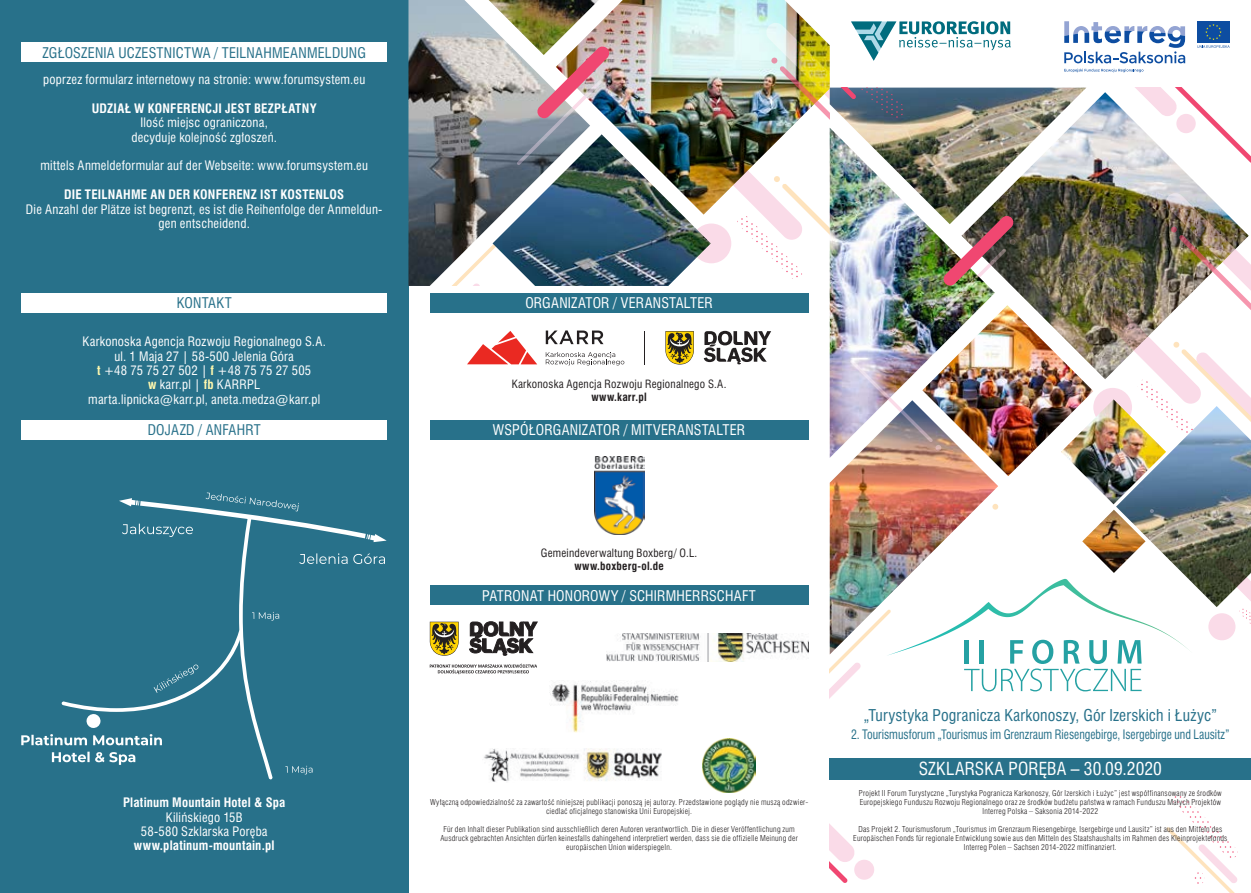
<style>
.page{position:relative;width:1251px;height:893px;background:#fff}
.page>*{position:absolute;margin:0;border:0;box-sizing:border-box;transform-origin:0 0}
.t1{font:16.5px "Swis 721 Cn PL";letter-spacing:.005em;color:#fff}
.t2{font:15px "Swis 721 Cn PL";letter-spacing:.01em;color:#28718a}
.t3{font:13.5px "Swis 721 Cn PL";letter-spacing:.015em;color:#fff}
.t4{font:13.5px "Swis 721 Cn PL";letter-spacing:.015em;color:#28718a}
.pl_text{font:12px/14.4px "Swis 721 Cn PL";letter-spacing:.02em;color:#fff;text-align:center}
.pl_text-2{font:700 12px "Swis 721 Cn PL";letter-spacing:.015em;color:#fff}
.t5{font:12px "Swis 721 Cn PL";color:#28718a;scale:.92 1}
.pl_text-3{font:10.5px "Swis 721 Cn PL";letter-spacing:.025em;color:#231f20}
.pl_text-4{font:700 10.5px "Swis 721 Cn PL";letter-spacing:.02em;color:#231f20}
.t6{font:7.5px/9px "Swis 721 Lt Cn PL";letter-spacing:.025em;color:#231f20;text-align:center}
.s1{font-weight:700;color:#fff8ae}
</style>
<div class="page">
<svg style="left:829px;top:779px;width:26px;height:104px"></svg>
<div style="left:854px;top:860px;width:20px;height:20px;background:#fadbe8;border-radius:50%"></div>
<svg style="left:1166px;top:796px;width:72px;height:97px"></svg>
<svg style="left:1192px;top:872px;width:12px;height:12px"></svg>
<div style="left:829px;top:758px;width:421px;height:21px;background:#28718a"></div>
<div style="left:0;top:0;width:408px;height:893px;background:#28718a"></div>
<svg style="left:1064px;top:69px;width:79px;height:3px"></svg>
<svg style="left:1064px;top:21px;width:120px;height:42px"></svg>
<div style="left:1196px;top:21px;width:33px;height:22px;background:#0d4da1"></div>
<svg style="left:1196px;top:24px;width:33px;height:24px"></svg>
<div style="left:21px;top:43px;width:366px;height:19px;background:#fff"></div>
<div style="left:21px;top:293px;width:366px;height:19px;background:#fff"></div>
<div style="left:21px;top:420px;width:366px;height:19px;background:#fff"></div>
<div style="left:429px;top:420px;width:379px;height:19px;background:#28718a"></div>
<img style="left:594px;top:456px;width:50px;height:78px">
<div style="left:429px;top:586px;width:379px;height:19px;background:#28718a"></div>
<img style="left:606px;top:634px;width:202px;height:28px">
<svg style="left:469px;top:622px;width:68px;height:34px"></svg>
<svg style="left:429px;top:622px;width:29px;height:34px"></svg>
<svg style="left:429px;top:664px;width:108px;height:10px"></svg>
<img style="left:549px;top:681px;width:130px;height:52px">
<img style="left:702px;top:739px;width:53px;height:53px">
<img style="left:484px;top:748px;width:178px;height:34px">
<img style="left:408px;top:0;width:109px;height:286px">
<img style="left:598px;top:0;width:208px;height:134px">
<img style="left:488px;top:0;width:110px;height:55px">
<img style="left:517px;top:46px;width:94px;height:88px">
<svg style="left:426px;top:229px;width:66px;height:57px"></svg>
<img style="left:492px;top:134px;width:209px;height:152px">
<div style="left:429px;top:293px;width:379px;height:19px;background:#28718a"></div>
<svg style="left:545px;top:330px;width:58px;height:14px"></svg>
<svg style="left:545px;top:352px;width:79px;height:13px"></svg>
<svg style="left:467px;top:331px;width:70px;height:33px"></svg>
<svg style="left:665px;top:331px;width:28px;height:34px"></svg>
<hr style="left:644px;top:331px;width:1px;height:33px;background:#231f20">
<img style="left:829px;top:451px;width:168px;height:128px">
<img style="left:922px;top:379px;width:171px;height:97px">
<img style="left:1015px;top:163px;width:191px;height:216px">
<img style="left:1015px;top:88px;width:71px;height:136px">
<svg style="left:1074px;top:88px;width:176px;height:75px"></svg>
<div style="left:1176px;top:114px;width:19px;height:19px;background:#fadbe8;border-radius:50%"></div>
<div style="left:1093px;top:388px;width:38px;height:39px;background:#fadbe8;border-radius:50%"></div>
<img style="left:701px;top:21px;width:314px;height:430px">
<svg style="left:992px;top:504px;width:6px;height:6px"></svg>
<img style="left:1116px;top:450px;width:134px;height:155px">
<img style="left:1060px;top:399px;width:105px;height:105px">
<img style="left:1082px;top:510px;width:63px;height:63px">
<svg style="left:1214px;top:556px;width:36px;height:85px"></svg>
<img style="left:1102px;top:193px;width:148px;height:257px">
<div style="left:1208px;top:613px;width:27px;height:27px;background:#fadbe8;border-radius:50%"></div>
<svg style="left:1149px;top:509px;width:4px;height:4px"></svg>
<svg style="left:829px;top:579px;width:365px;height:120px"></svg>
<svg style="left:21px;top:492px;width:365px;height:287px"></svg>
<p class="t4" style="left:43px;top:44px;width:325px">ZGŁOSZENIA UCZESTNICTWA / TEILNAHMEANMELDUNG</p>
<p class="pl_text" style="left:43px;top:72px;width:323px">poprzez formularz internetowy na stronie: www.forumsystem.eu</p>
<p class="pl_text-2" style="left:92px;top:101px;width:226px">UDZIAŁ W KONFERENCJI JEST BEZPŁATNY</p>
<p class="pl_text" style="left:131px;top:115px;width:147px">Ilość miejsc ograniczona, decyduje kolejność zgłoszeń.</p>
<p class="pl_text" style="left:40px;top:159px;width:329px">mittels Anmeldeformular auf der Webseite: www.forumsystem.eu</p>
<p class="pl_text-2" style="left:64px;top:187px;width:281px">DIE TEILNAHME AN DER KONFERENZ IST KOSTENLOS</p>
<p class="pl_text" style="left:26px;top:202px;width:358px">Die Anzahl der Plätze ist begrenzt, es ist die Reihenfolge der Anmeldun&shy;gen entscheidend.</p>
<p class="t4" style="left:177px;top:294px;width:56px">KONTAKT</p>
<p class="pl_text" style="left:82px;top:334px;width:245px">Karkonoska Agencja Rozwoju Regionalnego S.A.</p>
<p class="pl_text" style="left:114px;top:349px;width:181px">ul. 1 Maja 27 | 58-500 Jelenia Góra</p>
<p class="pl_text" style="left:97px;top:363px;width:216px"><span class="s1">t</span> +48 75 75 27 502 | <span class="s1">f</span> +48 75 75 27 505</p>
<p class="pl_text" style="left:148px;top:378px;width:113px"><span class="s1">w</span> karr.pl | <span class="s1">fb</span> KARRPL</p>
<p class="pl_text" style="left:88px;top:392px;width:233px">marta.lipnicka@karr.pl, aneta.medza@karr.pl</p>
<p class="t4" style="left:148px;top:421px;width:115px">DOJAZD / ANFAHRT</p>
<p class="pl_text-2" style="left:123px;top:795px;width:164px">Platinum Mountain Hotel &amp; Spa</p>
<p class="pl_text" style="left:166px;top:810px;width:78px">Kilińskiego 15B</p>
<p class="pl_text" style="left:141px;top:824px;width:128px">58-580 Szklarska Poręba</p>
<p class="pl_text-2" style="left:134px;top:838px;width:142px">www.platinum-mountain.pl</p>
<p class="t3" style="left:525px;top:294px;width:189px">ORGANIZATOR / VERANSTALTER</p>
<p class="pl_text-3" style="left:511px;top:377px;width:216px">Karkonoska Agencja Rozwoju Regionalnego S.A.</p>
<p class="pl_text-4" style="left:591px;top:390px;width:57px">www.karr.pl</p>
<p class="t3" style="left:493px;top:421px;width:254px">WSPÓŁORGANIZATOR / MITVERANSTALTER</p>
<p class="pl_text-3" style="left:540px;top:547px;width:158px">Gemeindeverwaltung Boxberg/ O.L.</p>
<p class="pl_text-4" style="left:574px;top:559px;width:91px">www.boxberg-ol.de</p>
<p class="t3" style="left:482px;top:587px;width:275px">PATRONAT HONOROWY / SCHIRMHERRSCHAFT</p>
<p class="t6" style="left:430px;top:798px;width:379px">Wyłączną odpowiedzialność za zawartość niniejszej publikacji ponoszą jej autorzy. Przedstawione poglądy nie muszą odzwier&shy;ciedlać oficjalnego stanowiska Unii Europejskiej.</p>
<p class="t6" style="left:440px;top:825px;width:359px">Für den Inhalt dieser Publikation sind ausschließlich deren Autoren verantwortlich. Die in dieser Veröffentlichung zum<br>Ausdruck gebrachten Ansichten dürfen keinesfalls dahingehend interpretiert werden, dass sie die offizielle Meinung der europäischen Union widerspiegeln.</p>
<p class="t2" style="left:863px;top:706px;width:355px">„Turystyka Pogranicza Karkonoszy, Gór Izerskich i Łużyc”</p>
<p class="t5" style="left:850px;top:727px;width:413px">2. Tourismusforum „Tourismus im Grenzraum Riesengebirge, Isergebirge und Lausitz”</p>
<p class="t1" style="left:918px;top:758px;width:245px">SZKLARSKA PORĘBA – 30.09.2020</p>
<p class="t6" style="left:858px;top:789px;width:364px">Projekt II Forum Turystyczne „Turystyka Pogranicza Karkonoszy, Gór Izerskich i Łużyc” jest współfinansowany ze środków<br>Europejskiego Funduszu Rozwoju Regionalnego oraz ze środków budżetu państwa w ramach Funduszu Małych Projektów<br>Interreg Polska – Saksonia 2014-2022</p>
<p class="t6" style="left:853px;top:825px;width:375px">Das Projekt 2. Tourismusforum „Tourismus im Grenzraum Riesengebirge, Isergebirge und Lausitz” ist aus den Mitteln des<br>Europäischen Fonds für regionale Entwicklung sowie aus den Mitteln des Staatshaushalts im Rahmen des Kleinprojektefonds<br>Interreg Polen – Sachsen 2014-2022 mitfinanziert.</p>
</div>
